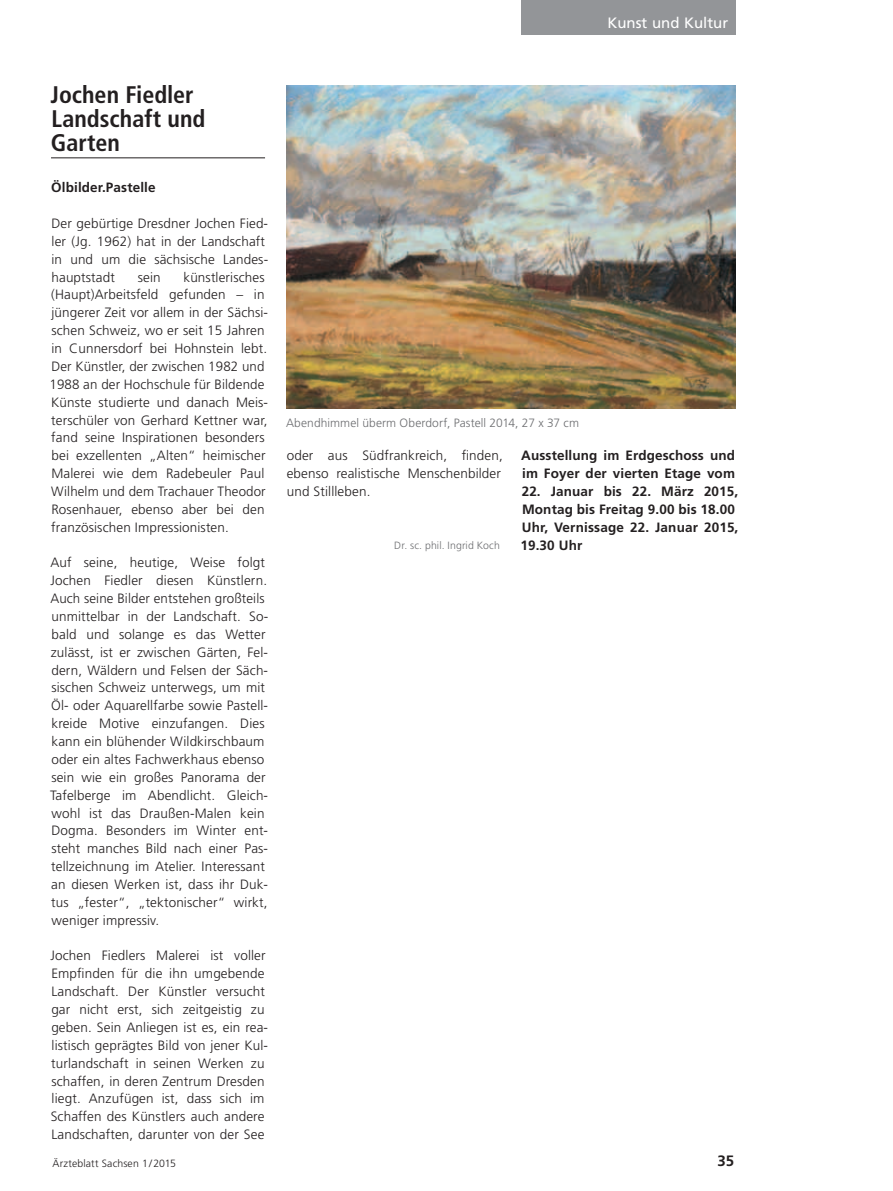
<style>
.page{position:relative;width:893px;height:1191px;background:#fff}
.page>*{position:absolute;margin:0;border:0;box-sizing:border-box;transform-origin:0 0}
.Überschrift{font:700 condensed 24px/24px "Frutiger";color:#231f20}
.t1{font:15px "Frutiger";color:#fff}
.t2{font:700 15px "Frutiger";color:#231f20}
.Text_allgemein{font:300 13.5px/17.9px "Frutiger";letter-spacing:.01em;color:#231f20}
.Text_allgemein-2{font:700 13.5px/17.9px "Frutiger";letter-spacing:.01em;color:#231f20}
.Bildunterschrift{font:300 12px "Frutiger";letter-spacing:.005em;color:#6c6d70}
.t3{font:300 10.5px "Frutiger";letter-spacing:.015em;color:#231f20}
.Autoren{font:300 10.5px "Frutiger";letter-spacing:.01em;color:#6c6d70}
</style>
<div class="page">
<hr style="left:51px;top:157px;width:214px;height:1px;background:#231f20">
<div style="left:522px;top:0;width:214px;height:34px;background:#939598"></div>
<img style="left:286px;top:85px;width:450px;height:324px">
<p class="t1" style="left:607px;top:14px;width:122px">Kunst und Kultur</p>
<p class="Überschrift" style="left:51px;top:83px;width:156px">Jochen Fiedler<br>Landschaft und<br>Garten</p>
<p class="Text_allgemein-2" style="left:51px;top:178px;width:106px">Ölbilder.Pastelle</p>
<p class="Text_allgemein" style="left:51px;top:214px;width:218px">Der gebürtige Dresdner Jochen Fied&shy;ler (Jg. 1962) hat in der Landschaft in und um die sächsische Landes&shy;hauptstadt</p>
<p class="Text_allgemein" style="left:49px;top:268px;width:220px;text-indent:134px">künstlerisches (Haupt)Arbeitsfeld gefunden – in jüngerer Zeit vor allem in der Sächsi&shy;schen Schweiz, wo er seit 15 Jahren in Cunnersdorf bei Hohnstein lebt.<br>Der Künstler, der zwischen 1982 und 1988 an der Hochschule für Bildende Künste studierte und danach Meis&shy;terschüler von Gerhard Kettner war, fand seine Inspirationen besonders bei exzellenten „Alten“ heimischer Malerei wie dem Radebeuler Paul Wilhelm und dem Trachauer Theodor Rosenhauer, ebenso aber bei den französischen Impressionisten.</p>
<p class="Text_allgemein" style="left:50px;top:554px;width:219px">Auf seine, heutige, Weise folgt Jochen Fiedler diesen Künstlern.<br>Auch seine Bilder entstehen großteils unmittelbar in der Landschaft. So-- bald und solange es das Wetter zulässt, ist er zwischen Gärten, Fel&shy;dern, Wäldern und Felsen der Säch&shy;sischen Schweiz unterwegs, um mit Öl- oder Aquarellfarbe sowie Pastell&shy;kreide Motive einzufangen. Dies kann ein blühender Wildkirschbaum oder ein altes Fachwerkhaus ebenso sein wie ein großes Panorama der Tafelberge im Abendlicht. Gleich&shy;wohl ist das Draußen-Malen kein Dogma. Besonders im Winter ent&shy;steht manches Bild nach einer Pas&shy;tellzeichnung im Atelier. Interessant an diesen Werken ist, dass ihr Duk&shy;tus „fester“, „tektonischer“ wirkt, weniger impressiv.</p>
<p class="Text_allgemein" style="left:51px;top:947px;width:219px">Jochen Fiedlers Malerei ist voller Empfinden für die ihn umgebende Landschaft. Der Künstler versucht gar nicht erst, sich zeitgeistig zu geben. Sein Anliegen ist es, ein rea&shy;listisch geprägtes Bild von jener Kul&shy;turlandschaft in seinen Werken zu schaffen, in deren Zentrum Dresden liegt. Anzufügen ist, dass sich im Schaffen des Künstlers auch andere Landschaften, darunter von der See</p>
<p class="Text_allgemein" style="left:138px;top:268px;width:24px">sein</p>
<p class="Bildunterschrift" style="left:286px;top:416px;width:294px">Abendhimmel überm Oberdorf, Pastell 2014, 27 x 37 cm</p>
<p class="Text_allgemein" style="left:287px;top:447px;width:218px">oder aus Südfrankreich, finden, ebenso realistische Menschenbilder und Stillleben.</p>
<p class="Autoren" style="left:394px;top:539px;width:107px">Dr. sc. phil. Ingrid Koch</p>
<p class="Text_allgemein-2" style="left:521px;top:446px;width:215px">Ausstellung im Erdgeschoss und im Foyer der vierten Etage vom</p>
<p class="Text_allgemein-2" style="left:520px;top:482px;width:219px">22. Januar bis 22. März 2015,<br>Montag bis Freitag 9.00 bis 18.00<br>Uhr, Vernissage 22. Januar 2015,<br>19.30 Uhr</p>
<p class="t3" style="left:53px;top:1157px;width:125px">Ärzteblatt Sachsen 1/2015</p>
<p class="t2" style="left:717px;top:1151px;width:18px">35</p>
</div>
